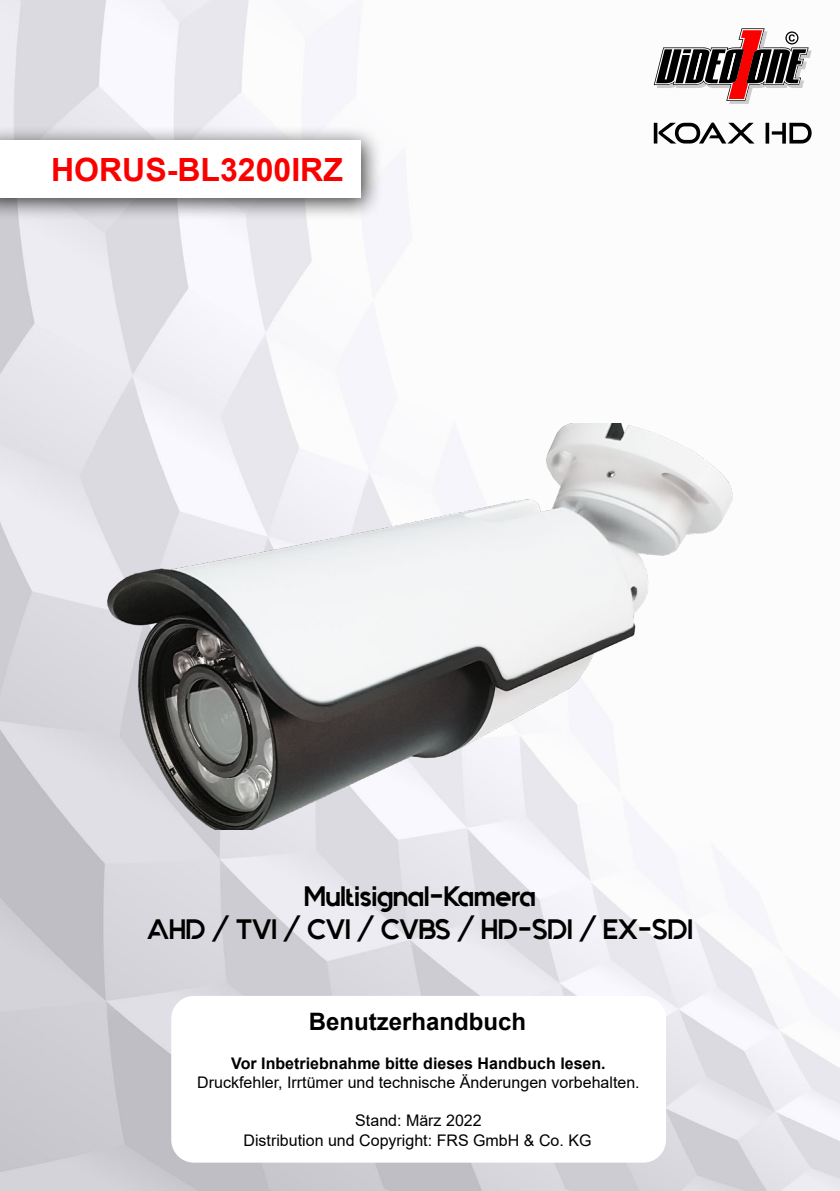
<style>
.page{position:relative;width:840px;height:1191px;background:#fff}
.page>*{position:absolute;margin:0;border:0;box-sizing:border-box;transform-origin:0 0}
.t1{font:700 32px "Arial";color:#fc0000}
.t2{font:700 28px/33.6px "Quantify";color:#000;text-align:center}
.t3{font:700 24px "Arial";color:#000}
.t4{font:16px/19.2px "Arial";color:#000;text-align:center}
.t5{font:700 16px "Arial";color:#000}
</style>
<div class="page">
<img style="left:0;top:0;width:839px;height:1191px">
<svg style="left:653px;top:28px;width:158px;height:76px"></svg>
<div style="left:0;top:125px;width:383px;height:95px;background:#000;opacity:.75"></div>
<div style="left:0;top:140px;width:360px;height:58px;background:#fff"></div>
<div style="left:171px;top:996px;width:494px;height:166px;background:#fff;border-radius:23px"></div>
<svg style="left:653px;top:122px;width:158px;height:22px"></svg>
<img style="left:107px;top:423px;width:625px;height:406px">
<h1 class="t1" style="left:51px;top:147px;width:293px">HORUS-BL3200IRZ</h1>
<h2 class="t2" style="left:147px;top:880px;width:547px">Multisignal-Kamera<br>AHD / TVI / CVI / CVBS / HD-SDI / EX-SDI</h2>
<h3 class="t3" style="left:308px;top:1005px;width:219px">Benutzerhandbuch</h3>
<p class="t5" style="left:231px;top:1052px;width:376px">Vor Inbetriebnahme bitte dieses Handbuch lesen.</p>
<p class="t4" style="left:197px;top:1072px;width:443px">Druckfehler, Irrtümer und technische Änderungen vorbehalten.</p>
<p class="t4" style="left:243px;top:1111px;width:349px">Stand: März 2022<br>Distribution und Copyright: FRS GmbH &amp; Co. KG</p>
</div>
